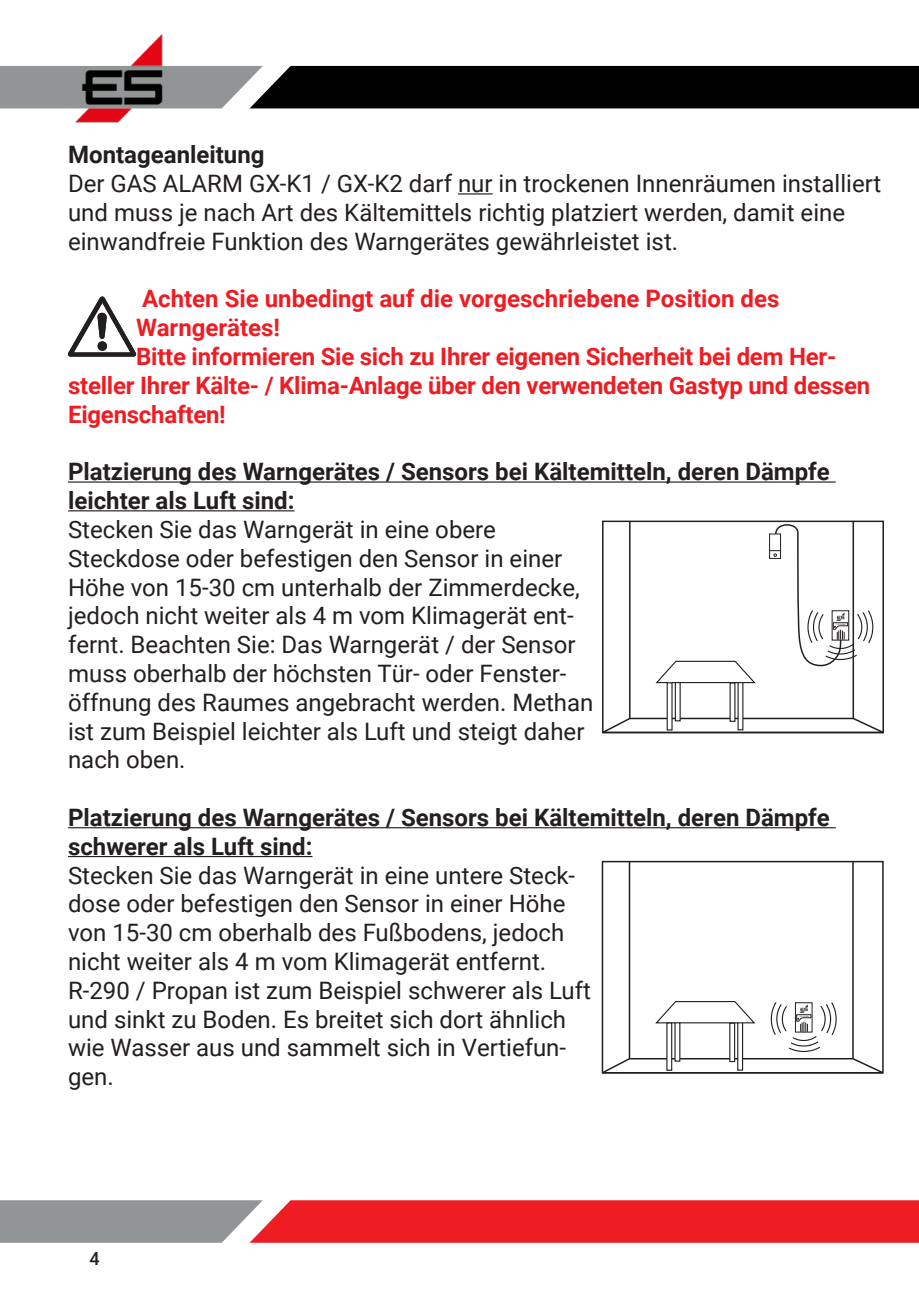
<style>
.page{position:relative;width:919px;height:1310px;background:#fff}
.page>*{position:absolute;margin:0;border:0;box-sizing:border-box;transform-origin:0 0}
.t1{font:24px/28.8px "Roboto";color:#231f20}
.t2{font:700 24px/28.8px "Roboto";letter-spacing:-.01em;color:#ee1d23}
.ﾜberschrift_3{font:700 24px/28.8px "Roboto";color:#231f20}
.t3{font:500 18px "Roboto";color:#231f20}
</style>
<div class="page">
<svg style="left:0;top:66px;width:918px;height:42px;background:#222"></svg>
<img style="left:71px;top:34px;width:99px;height:89px">
<svg style="left:0;top:1200px;width:918px;height:42px;background:#d64549"></svg>
<div style="left:601px;top:861px;width:282px;height:212px;border:2px solid #231f20"></div>
<hr style="left:628px;top:861px;width:2px;height:197px;background:#231f20">
<hr style="left:852px;top:861px;width:1px;height:197px;background:#231f20">
<svg style="left:601px;top:1000px;width:282px;height:73px"></svg>
<div style="left:602px;top:520px;width:281px;height:213px;border:2px solid #231f20"></div>
<svg style="left:602px;top:717px;width:281px;height:16px"></svg>
<hr style="left:629px;top:521px;width:1px;height:197px;background:#231f20">
<hr style="left:852px;top:521px;width:2px;height:197px;background:#231f20">
<svg style="left:655px;top:660px;width:101px;height:24px"></svg>
<svg style="left:738px;top:682px;width:4px;height:48px"></svg>
<div style="left:667px;top:683px;width:5px;height:47px;background:#fff"></div>
<div style="left:666px;top:682px;width:6px;height:48px;border:1px solid #231f20"></div>
<div style="left:675px;top:682px;width:5px;height:39px;background:#fff"></div>
<div style="left:674px;top:682px;width:6px;height:39px;border:1px solid #231f20"></div>
<svg style="left:730px;top:683px;width:4px;height:38px"></svg>
<svg style="left:769px;top:522px;width:105px;height:145px"></svg>
<hr style="left:458px;top:193px;width:34px;height:1px;background:#231f20">
<hr style="left:68px;top:481px;width:767px;height:1px;background:#231f20">
<hr style="left:68px;top:510px;width:226px;height:1px;background:#231f20">
<hr style="left:68px;top:827px;width:767px;height:1px;background:#231f20">
<hr style="left:68px;top:856px;width:244px;height:1px;background:#231f20">
<svg style="left:68px;top:296px;width:68px;height:61px"></svg>
<p class="ﾜberschrift_3" style="left:68px;top:140px;width:198px">Montageanleitung</p>
<p class="t1" style="left:68px;top:168px;width:814px">Der GAS ALARM GX-K1 / GX-K2 darf nur in trockenen Innenräumen installiert und muss je nach Art des Kältemittels richtig platziert werden, damit eine einwandfreie Funktion des Warngerätes gewährleistet ist.</p>
<p class="t2" style="left:136px;top:284px;width:644px">Achten Sie unbedingt auf die vorgeschriebene Position des<br>Warngerätes!</p>
<p class="t2" style="left:68px;top:341px;width:803px;text-indent:68px">Bitte informieren Sie sich zu Ihrer eigenen Sicherheit bei dem Her&shy;steller Ihrer Kälte- / Klima-Anlage über den verwendeten Gastyp und dessen<br>Eigenschaften!</p>
<p class="ﾜberschrift_3" style="left:68px;top:456px;width:763px">Platzierung des Warngerätes / Sensors bei Kältemitteln, deren Dämpfe leichter als Luft sind:</p>
<p class="t1" style="left:68px;top:514px;width:527px">Stecken Sie das Warngerät in eine obere Steckdose oder befestigen den Sensor in einer Höhe von 15-30 cm unterhalb der Zimmerdecke, jedoch nicht weiter als 4 m vom Klimagerät ent&shy;fernt. Beachten Sie: Das Warngerät / der Sensor muss oberhalb der höchsten Tür- oder Fenster&shy;öffnung des Raumes angebracht werden. Methan ist zum Beispiel leichter als Luft und steigt daher nach oben.</p>
<p class="ﾜberschrift_3" style="left:68px;top:802px;width:763px">Platzierung des Warngerätes / Sensors bei Kältemitteln, deren Dämpfe schwerer als Luft sind:</p>
<p class="t1" style="left:68px;top:860px;width:524px">Stecken Sie das Warngerät in eine untere Steck&shy;dose oder befestigen den Sensor in einer Höhe von 15-30 cm oberhalb des Fußbodens, jedoch nicht weiter als 4 m vom Klimagerät entfernt.<br>R-290 / Propan ist zum Beispiel schwerer als Luft und sinkt zu Boden. Es breitet sich dort ähnlich wie Wasser aus und sammelt sich in Vertiefun&shy;gen.</p>
<p class="t3" style="left:89px;top:1246px;width:12px">4</p>
</div>
